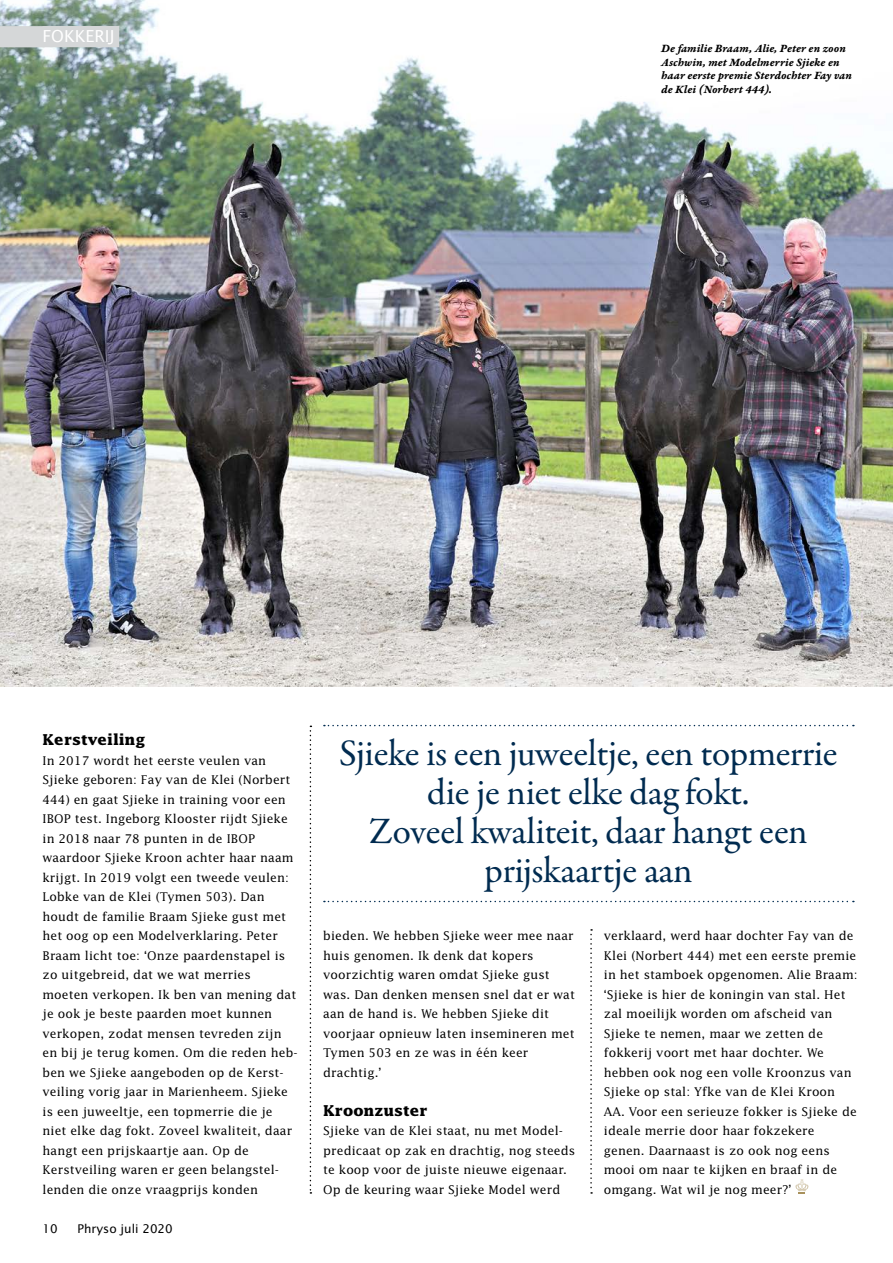
<style>
.page{position:relative;width:893px;height:1263px;background:#fff}
.page>*{position:absolute;margin:0;border:0;box-sizing:border-box;transform-origin:0 0}
.t1{font:37.5px/39px "Garamond Premr Pro";letter-spacing:-.01em;color:#002b50;text-align:center}
.t2{font:16.5px "Lucida Sans Std";letter-spacing:-.005em;color:#fff}
.t3{font:700 15px "Lucida Std";color:#000}
.t4{font:12px/19.5px "Lucida Std";letter-spacing:.01em;color:#000}
.t5{font:12px/13.5px "Garamond Premr Pro Bd It Capt";color:#000}
.t6{font:12px "Lucida Sans Std";color:#000}
</style>
<div class="page">
<svg style="left:310px;top:726px;width:1px;height:468px"></svg>
<svg style="left:590px;top:929px;width:2px;height:265px"></svg>
<img style="left:0;top:0;width:893px;height:687px">
<div style="left:0;top:26px;width:45px;height:21px;background:#d5d7d8"></div>
<div style="left:43px;top:26px;width:76px;height:21px;background:#d5d7d8"></div>
<svg style="left:795px;top:1179px;width:14px;height:15px"></svg>
<svg style="left:324px;top:725px;width:530px;height:1px"></svg>
<svg style="left:324px;top:901px;width:530px;height:1px"></svg>
<h2 class="t2" style="left:43px;top:27px;width:74px">FOKKERIJ</h2>
<p class="t5" style="left:661px;top:42px;width:192px">De familie Braam, Alie, Peter en zoon Aschwin, met Modelmerrie Sjieke en haar eerste premie Sterdochter Fay van de Klei (Norbert 444).</p>
<p class="t3" style="left:43px;top:731px;width:104px">Kerstveiling</p>
<p class="t4" style="left:43px;top:750px;width:257px">In 2017 wordt het eerste veulen van Sjieke geboren: Fay van de Klei (Norbert 444) en gaat Sjieke in training voor een IBOP test. Ingeborg Klooster rijdt Sjieke in 2018 naar 78 punten in de IBOP waardoor Sjieke Kroon achter haar naam krijgt. In 2019 volgt een tweede veulen:<br>Lobke van de Klei (Tymen 503). Dan houdt de familie Braam Sjieke gust met het oog op een Modelverklaring. Peter Braam licht toe: ‘Onze paardenstapel is zo uitgebreid, dat we wat merries moeten verkopen. Ik ben van mening dat je ook je beste paarden moet kunnen verkopen, zodat mensen tevreden zijn en bij je terug komen. Om die reden heb&shy;ben we Sjieke aangeboden op de Kerst&shy;veiling vorig jaar in Marienheem. Sjieke is een juweeltje, een topmerrie die je niet elke dag fokt. Zoveel kwaliteit, daar hangt een prijskaartje aan. Op de Kerstveiling waren er geen belangstel&shy;lenden die onze vraagprijs konden</p>
<p class="t6" style="left:43px;top:1221px;width:17px">10</p>
<p class="t6" style="left:78px;top:1221px;width:97px">Phryso juli 2020</p>
<h1 class="t1" style="left:339px;top:734px;width:500px">Sjieke is een juweeltje, een topmerrie die je niet elke dag fokt.<br>Zoveel kwaliteit, daar hangt een prijskaartje aan</h1>
<p class="t4" style="left:323px;top:926px;width:253px">bieden. We hebben Sjieke weer mee naar huis genomen. Ik denk dat kopers voorzichtig waren omdat Sjieke gust was. Dan denken mensen snel dat er wat aan de hand is. We hebben Sjieke dit voorjaar opnieuw laten insemineren met<br>Tymen 503 en ze was in één keer drachtig.’</p>
<p class="t3" style="left:323px;top:1101px;width:106px">Kroonzuster</p>
<p class="t4" style="left:323px;top:1121px;width:254px">Sjieke van de Klei staat, nu met Model&shy;predicaat op zak en drachtig, nog steeds te koop voor de juiste nieuwe eigenaar.<br>Op de keuring waar Sjieke Model werd</p>
<p class="t4" style="left:604px;top:926px;width:255px">verklaard, werd haar dochter Fay van de Klei (Norbert 444) met een eerste premie in het stamboek opgenomen. Alie Braam: ‘Sjieke is hier de koningin van stal. Het zal moeilijk worden om afscheid van Sjieke te nemen, maar we zetten de fokkerij voort met haar dochter. We hebben ook nog een volle Kroonzus van Sjieke op stal: Yfke van de Klei Kroon AA. Voor een serieuze fokker is Sjieke de ideale merrie door haar fokzekere genen. Daarnaast is zo ook nog eens mooi om naar te kijken en braaf in de omgang. Wat wil je nog meer?’</p>
</div>
